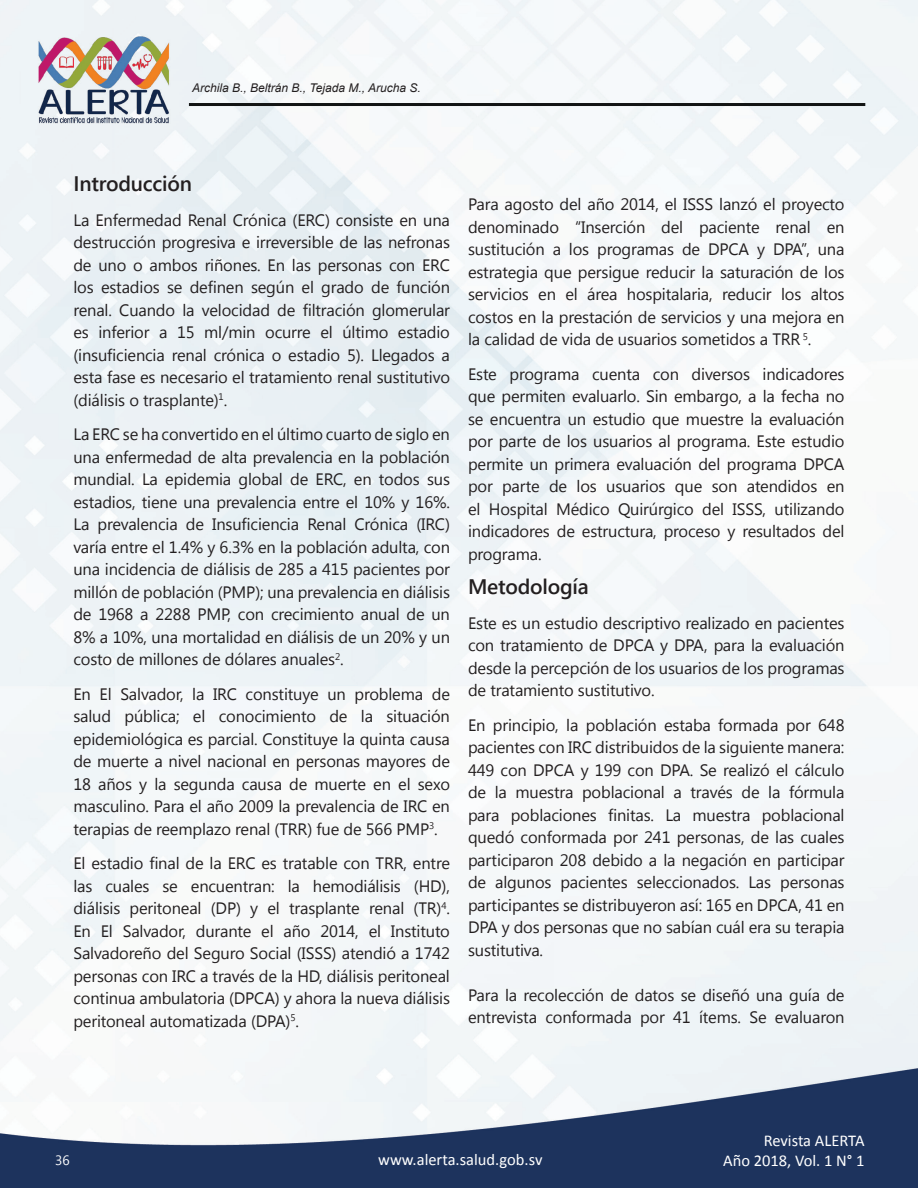
<style>
.page{position:relative;width:918px;height:1188px;background:#fff}
.page>*{position:absolute;margin:0;border:0;box-sizing:border-box;transform-origin:0 0}
.t1{font:600 21px "Segoe UI";letter-spacing:-.01em;color:#231f20}
.t2{font:16.5px/22.5px "Segoe UI";letter-spacing:-.01em;color:#231f20;text-align:justify}
.t3{font:16.5px/19.8px "Calibri";color:#fff;text-align:right}
.t4{font:13.5px "Segoe UI";color:#fff}
.t5{font:italic 12px "Arial";color:#231f20}
</style>
<div class="page">
<img style="left:0;top:0;width:918px;height:1188px">
<hr style="left:189px;top:103px;width:676px;height:3px;background:#121414">
<p class="t5" style="left:192px;top:80px;width:230px">Archila B., Beltrán B., Tejada M., Arucha S.</p>
<p class="t1" style="left:73px;top:167px;width:120px">Introducción</p>
<p class="t2" style="left:73px;top:208px;width:378px">La Enfermedad Renal Crónica (ERC) consiste en una destrucción progresiva e irreversible de las nefronas de uno o ambos riñones. En las personas con ERC los estadios se definen según el grado de función renal. Cuando la velocidad de filtración glomerular es inferior a 15 ml/min ocurre el último estadio (insuficiencia renal crónica o estadio 5). Llegados a esta fase es necesario el tratamiento renal sustitutivo (diálisis o trasplante)<sup>1</sup>.</p>
<p class="t2" style="left:73px;top:422px;width:378px">La ERC se ha convertido en el último cuarto de siglo en una enfermedad de alta prevalencia en la población mundial. La epidemia global de ERC, en todos sus estadios, tiene una prevalencia entre el 10% y 16%.<br>La prevalencia de Insuficiencia Renal Crónica (IRC) varía entre el 1.4% y 6.3% en la población adulta, con una incidencia de diálisis de 285 a 415 pacientes por millón de población (PMP); una prevalencia en diálisis de 1968 a 2288 PMP, con crecimiento anual de un 8% a 10%, una mortalidad en diálisis de un 20% y un costo de millones de dólares anuales<sup>2</sup>.</p>
<p class="t2" style="left:73px;top:682px;width:378px">En El Salvador, la IRC constituye un problema de salud pública; el conocimiento de la situación epidemiológica es parcial. Constituye la quinta causa de muerte a nivel nacional en personas mayores de 18 años y la segunda causa de muerte en el sexo masculino. Para el año 2009 la prevalencia de IRC en terapias de reemplazo renal (TRR) fue de 566 PMP<sup>3</sup>.</p>
<p class="t2" style="left:73px;top:851px;width:378px">El estadio final de la ERC es tratable con TRR, entre las cuales se encuentran: la hemodiálisis (HD), diálisis peritoneal (DP) y el trasplante renal (TR)<sup>4</sup>.<br>En El Salvador, durante el año 2014, el Instituto Salvadoreño del Seguro Social (ISSS) atendió a 1742 personas con IRC a través de la HD, diálisis peritoneal continua ambulatoria (DPCA) y ahora la nueva diálisis peritoneal automatizada (DPA)<sup>5</sup>.</p>
<p class="t2" style="left:468px;top:193px;width:378px">Para agosto del año 2014, el ISSS lanzó el proyecto denominado “Inserción del paciente renal en sustitución a los programas de DPCA y DPA”, una estrategia que persigue reducir la saturación de los servicios en el área hospitalaria, reducir los altos costos en la prestación de servicios y una mejora en la calidad de vida de usuarios sometidos a TRR <sup>5</sup>.</p>
<p class="t2" style="left:468px;top:362px;width:378px">Este programa cuenta con diversos indicadores que permiten evaluarlo. Sin embargo, a la fecha no se encuentra un estudio que muestre la evaluación por parte de los usuarios al programa. Este estudio permite un primera evaluación del programa DPCA por parte de los usuarios que son atendidos en el Hospital Médico Quirúrgico del ISSS, utilizando indicadores de estructura, proceso y resultados del programa.</p>
<p class="t1" style="left:468px;top:570px;width:122px">Metodología</p>
<p class="t2" style="left:468px;top:611px;width:378px">Este es un estudio descriptivo realizado en pacientes con tratamiento de DPCA y DPA, para la evaluación desde la percepción de los usuarios de los programas de tratamiento sustitutivo.</p>
<p class="t2" style="left:468px;top:713px;width:378px">En principio, la población estaba formada por 648 pacientes con IRC distribuidos de la siguiente manera:<br>449 con DPCA y 199 con DPA. Se realizó el cálculo de la muestra poblacional a través de la fórmula para poblaciones finitas. La muestra poblacional quedó conformada por 241 personas, de las cuales participaron 208 debido a la negación en participar de algunos pacientes seleccionados. Las personas participantes se distribuyeron así: 165 en DPCA, 41 en DPA y dos personas que no sabían cuál era su terapia sustitutiva.</p>
<p class="t2" style="left:468px;top:983px;width:378px">Para la recolección de datos se diseñó una guía de entrevista conformada por 41 ítems. Se evaluaron</p>
<p class="t4" style="left:55px;top:1151px;width:16px">36</p>
<p class="t3" style="left:378px;top:1149px;width:166px">www.alerta.salud.gob.sv</p>
<p class="t3" style="left:723px;top:1130px;width:143px">Revista ALERTA<br>Año 2018, Vol. 1 N° 1</p>
</div>
